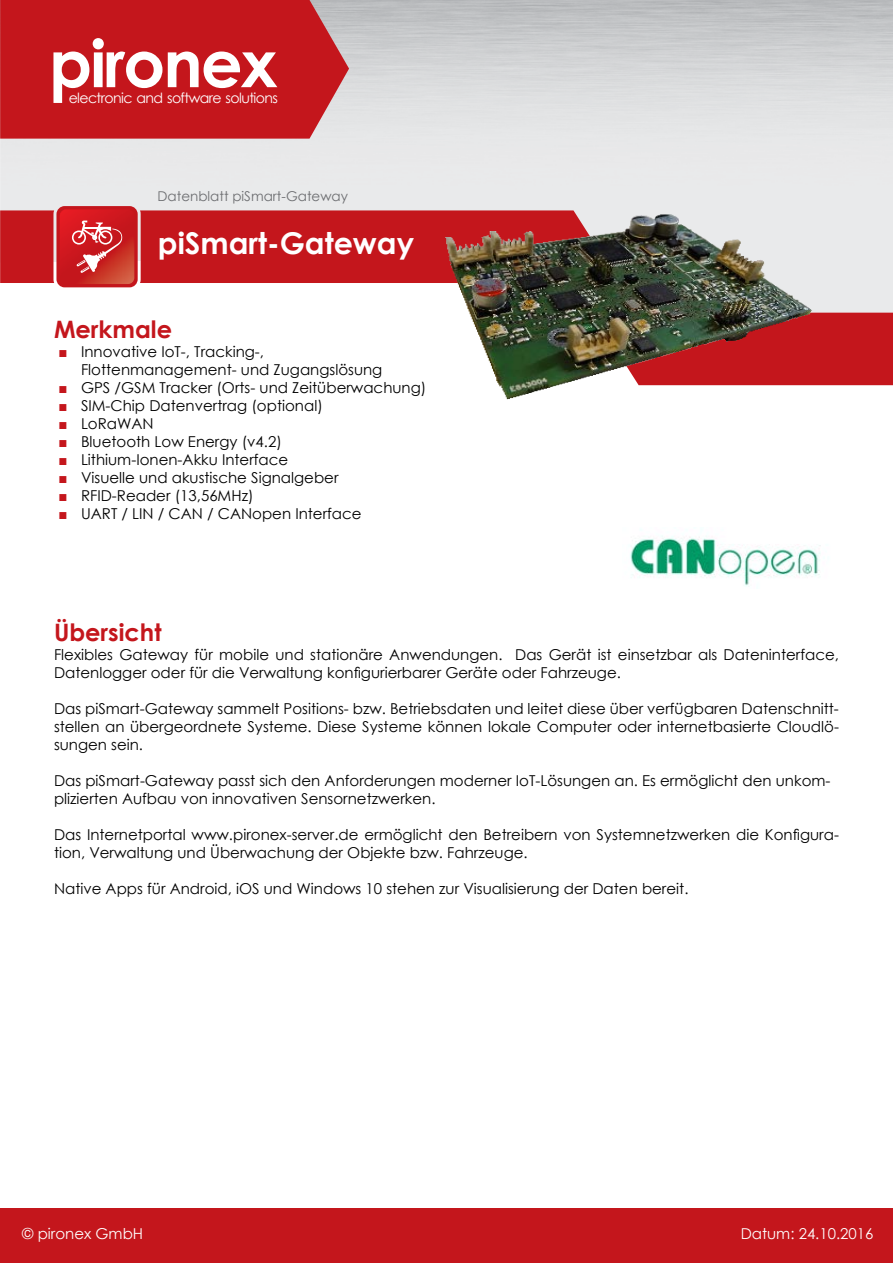
<style>
.page{position:relative;width:893px;height:1263px;background:#fff}
.page>*{position:absolute;margin:0;border:0;box-sizing:border-box;transform-origin:0 0}
.t1{font:700 30px "Century Gothic";color:#fff}
.t2{font:700 24px "Century Gothic";color:#c4161c}
.t3{font:15px/18px "Century Gothic";color:#000}
.t4{font:15px "Century Gothic";color:#fff}
.t5{font:14.1px "Century Gothic";letter-spacing:-.04em;color:#fff}
.t6{font:13.5px "Century Gothic";color:#6d6e71}
.s1{color:#c4161c}
</style>
<div class="page">
<div style="left:0;top:1209px;width:893px;height:54px;background:#c4161c"></div>
<svg style="left:0;top:210px;width:893px;height:175px"></svg>
<svg style="left:0;top:0;width:349px;height:139px;background:#c5262b"></svg>
<svg style="left:53px;top:38px;width:224px;height:65px"></svg>
<div style="left:56px;top:206px;width:82px;height:81px;background:#c4161c;border-radius:8px"></div>
<img style="left:60px;top:210px;width:74px;height:74px">
<svg style="left:72px;top:221px;width:50px;height:52px"></svg>
<img style="left:630px;top:536px;width:191px;height:50px">
<img style="left:379px;top:173px;width:512px;height:227px">
<p class="t5" style="left:69px;top:88px;width:211px">electronic and software solutions</p>
<p class="t6" style="left:158px;top:187px;width:192px">Datenblatt piSmart-Gateway</p>
<h1 class="t1" style="left:158px;top:220px;width:258px">piSmart-Gateway</h1>
<h2 class="t2" style="left:54px;top:311px;width:120px">Merkmale</h2>
<p class="t3" style="left:81px;top:343px;width:303px;text-indent:-22px"><span class="s1">■</span> Innovative IoT-, Tracking-,<br>Flottenmanagement- und Zugangslösung</p>
<p class="t3" style="left:58px;top:379px;width:369px"><span class="s1">■</span> GPS /GSM Tracker (Orts- und Zeitüberwachung)</p>
<p class="t3" style="left:58px;top:397px;width:266px"><span class="s1">■</span> SIM-Chip Datenvertrag (optional)</p>
<p class="t3" style="left:58px;top:415px;width:97px"><span class="s1">■</span> LoRaWAN</p>
<p class="t3" style="left:58px;top:433px;width:225px"><span class="s1">■</span> Bluetooth Low Energy (v4.2)</p>
<p class="t3" style="left:58px;top:451px;width:231px"><span class="s1">■</span> Lithium-Ionen-Akku Interface</p>
<p class="t3" style="left:58px;top:469px;width:282px"><span class="s1">■</span> Visuelle und akustische Signalgeber</p>
<p class="t3" style="left:58px;top:487px;width:197px"><span class="s1">■</span> RFID-Reader (13,56MHz)</p>
<p class="t3" style="left:58px;top:505px;width:305px"><span class="s1">■</span> UART / LIN / CAN / CANopen Interface</p>
<h2 class="t2" style="left:54px;top:614px;width:109px">Übersicht</h2>
<p class="t3" style="left:54px;top:645px;width:786px">Flexibles Gateway für mobile und stationäre Anwendungen. Das Gerät ist einsetzbar als Dateninterface,<br>Datenlogger oder für die Verwaltung konfigurierbarer Geräte oder Fahrzeuge.</p>
<p class="t3" style="left:54px;top:699px;width:786px;text-align:justify">Das piSmart-Gateway sammelt Positions- bzw. Betriebsdaten und leitet diese über verfügbaren Datenschnitt&shy;stellen an übergeordnete Systeme. Diese Systeme können lokale Computer oder internetbasierte Cloudlö&shy;sungen sein.</p>
<p class="t3" style="left:54px;top:771px;width:778px">Das piSmart-Gateway passt sich den Anforderungen moderner IoT-Lösungen an. Es ermöglicht den unkom&shy;plizierten Aufbau von innovativen Sensornetzwerken.</p>
<p class="t3" style="left:54px;top:825px;width:786px">Das Internetportal www.pironex-server.de ermöglicht den Betreibern von Systemnetzwerken die Konfigura&shy;tion, Verwaltung und Überwachung der Objekte bzw. Fahrzeuge.</p>
<p class="t3" style="left:54px;top:879px;width:636px">Native Apps für Android, iOS und Windows 10 stehen zur Visualisierung der Daten bereit.</p>
<p class="t4" style="left:22px;top:1223px;width:122px">© pironex GmbH</p>
<p class="t4" style="left:741px;top:1223px;width:134px">Datum: 24.10.2016</p>
</div>
